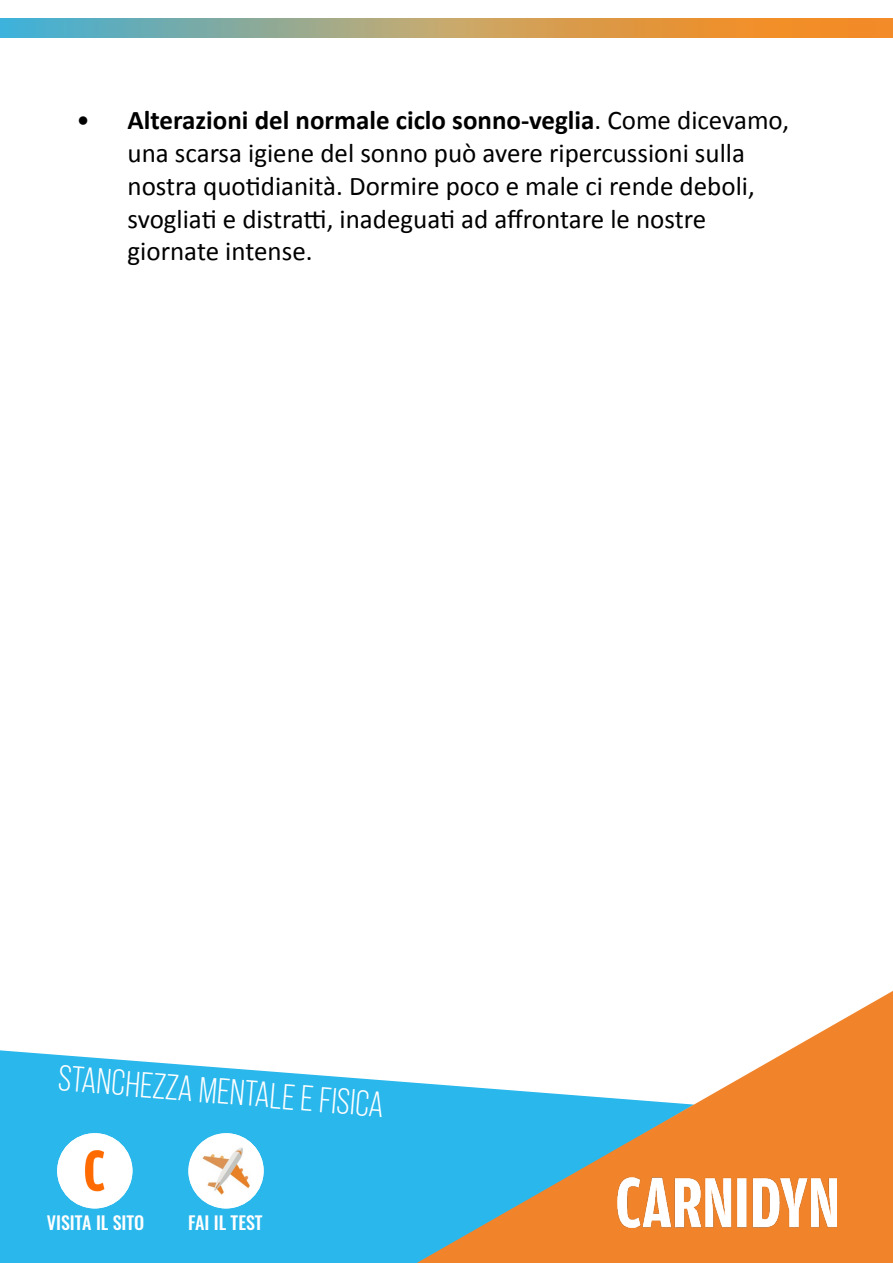
<style>
.page{position:relative;width:893px;height:1263px;background:#fff}
.page>*{position:absolute;margin:0;border:0;box-sizing:border-box;transform-origin:0 0}
.t1{font:36px "Bebas Neue Pro";color:#fff}
.t2{font:27px/32.7px "Calibri";color:#000}
.t3{font:500 18px "Oswald";color:#fff}
.s1{font-weight:700}
</style>
<div class="page">
<svg style="left:0;top:1050px;width:417px;height:213px;background:#3bbded"></svg>
<svg style="left:417px;top:991px;width:476px;height:272px"></svg>
<svg style="left:0;top:18px;width:893px;height:20px;background:#b2a06f"></svg>
<img style="left:57px;top:1133px;width:75px;height:75px;border-radius:38px">
<img style="left:188px;top:1133px;width:76px;height:75px;border-radius:36px">
<img style="left:618px;top:1178px;width:219px;height:49px">
<p class="t2" style="left:128px;top:103px;width:663px;text-indent:-51px">• <span class="s1">Alterazioni del normale ciclo sonno-veglia</span>. Come dicevamo, una scarsa igiene del sonno può avere ripercussioni sulla nostra quotidianità. Dormire poco e male ci rende deboli, svogliati e distratti, inadeguati ad affrontare le nostre giornate intense.</p>
<h1 class="t1" style="left:60px;top:1057px;width:328px;rotate:5deg">STANCHEZZA MENTALE E FISICA</h1>
<p class="t3" style="left:47px;top:1207px;width:99px">VISITA IL SITO</p>
<p class="t3" style="left:188px;top:1207px;width:76px">FAI IL TEST</p>
</div>
